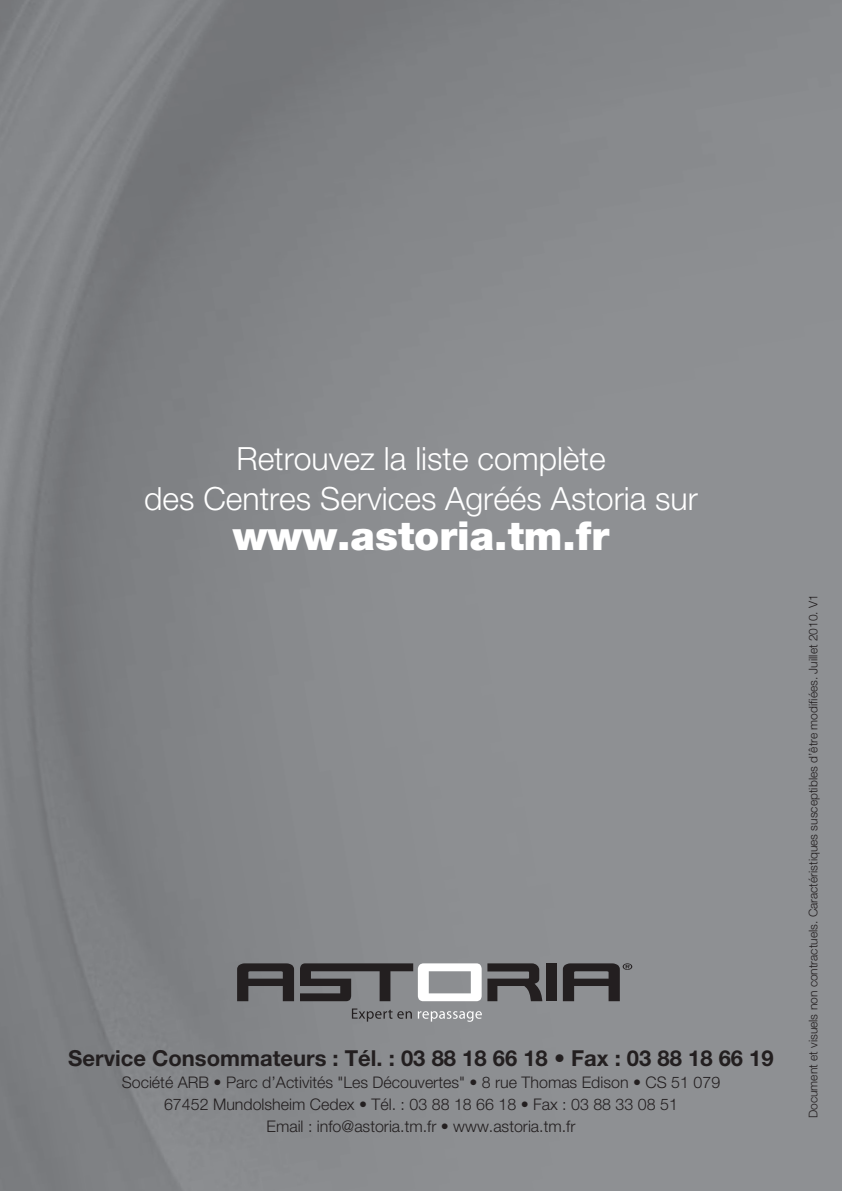
<style>
.page{position:relative;width:842px;height:1191px;background:#fff}
.page>*{position:absolute;margin:0;border:0;box-sizing:border-box;transform-origin:0 0}
.t1{font:900 40px "Helvetica Neue";color:#fff}
.t2{font:300 32px/40px "Helvetica Neue";color:#fff;text-align:center}
.t3{font:700 22px "Helvetica Neue";color:#231f20}
.t4{font:300 16px/22px "Helvetica Neue";color:#231f20;text-align:center}
.t5{font:300 12px "Helvetica Neue";color:#231f20}
</style>
<div class="page">
<img style="left:0;top:0;width:842px;height:1191px">
<svg style="left:352px;top:1008px;width:60px;height:13px"></svg>
<svg style="left:418px;top:1011px;width:64px;height:10px"></svg>
<svg style="left:237px;top:963px;width:57px;height:38px;background:#474547"></svg>
<div style="left:546px;top:963px;width:11px;height:38px;background:#231f20"></div>
<svg style="left:563px;top:963px;width:69px;height:38px;background:#555456"></svg>
<svg style="left:300px;top:963px;width:242px;height:38px;background:#777778"></svg>
<h2 class="t2" style="left:144px;top:437px;width:555px">Retrouvez la liste complète<br>des Centres Services Agréés Astoria sur</h2>
<h1 class="t1" style="left:233px;top:511px;width:378px">www.astoria.tm.fr</h1>
<h3 class="t3" style="left:68px;top:1045px;width:707px">Service Consommateurs : Tél. : 03 88 18 66 18 • Fax : 03 88 18 66 19</h3>
<p class="t4" style="left:122px;top:1071px;width:600px">Société ARB • Parc d’Activités "Les Découvertes" • 8 rue Thomas Edison • CS 51 079<br>67452 Mundolsheim Cedex • Tél. : 03 88 18 66 18 • Fax : 03 88 33 08 51<br>Email : info@astoria.tm.fr • www.astoria.tm.fr</p>
<p class="t5" style="left:806px;top:1118px;width:525px;rotate:-90deg">Document et visuels non contractuels. Caractéristiques susceptibles d’être modifiées. Juillet 2010. V1</p>
</div>
